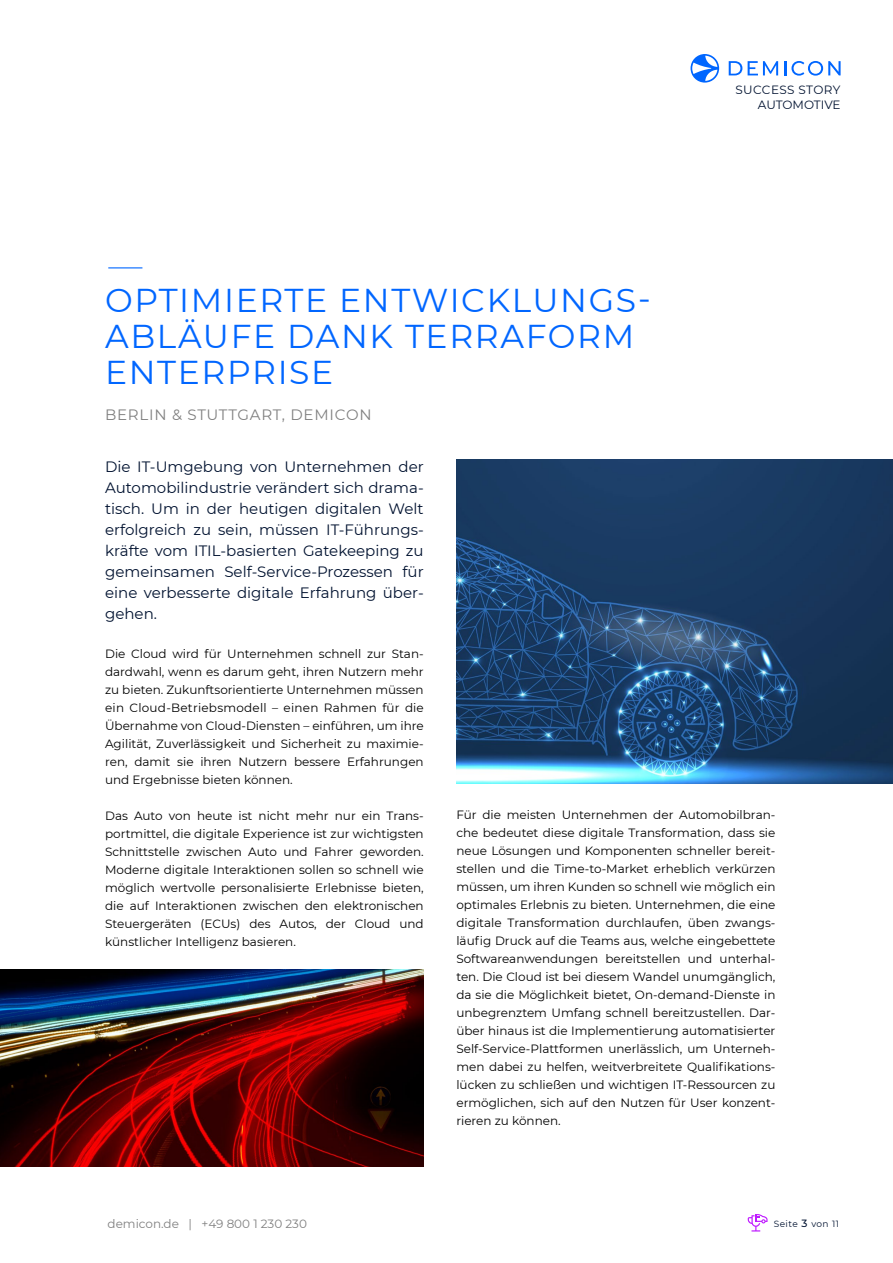
<style>
.page{position:relative;width:893px;height:1263px;background:#fff}
.page>*{position:absolute;margin:0;border:0;box-sizing:border-box;transform-origin:0 0}
.t1{font:33px/36px "Montserrat";letter-spacing:.05em;color:#06f}
.t2{font:15px/21px "Montserrat";color:#001230;text-align:justify}
.t3{font:15px "Montserrat";letter-spacing:.05em;color:#808080}
.t4{font:12px/18px "Montserrat";color:#000;text-align:justify}
.t5{font:12px "Montserrat";color:#808080}
.t6{font:12px/14.4px "Montserrat";letter-spacing:.02em;color:#001230;text-align:right}
.t7{font:9px "Montserrat";letter-spacing:.05em;color:#001230}
.s1{font-weight:500;font-size:10.5px}
</style>
<div class="page">
<svg style="left:690px;top:54px;width:29px;height:29px"></svg>
<svg style="left:729px;top:61px;width:13px;height:14px"></svg>
<svg style="left:748px;top:61px;width:30px;height:14px"></svg>
<svg style="left:784px;top:61px;width:57px;height:15px"></svg>
<svg style="left:748px;top:1214px;width:19px;height:17px"></svg>
<hr style="left:108px;top:267px;width:34px;height:1px;background:#06f">
<img style="left:456px;top:459px;width:437px;height:324px">
<img style="left:0;top:969px;width:424px;height:197px">
<p class="t6" style="left:735px;top:82px;width:107px">SUCCESS STORY<br>AUTOMOTIVE</p>
<h1 class="t1" style="left:105px;top:281px;width:547px">OPTIMIERTE ENTWICKLUNGS-<br>ABLÄUFE DANK TERRAFORM<br>ENTERPRISE</h1>
<p class="t3" style="left:105px;top:404px;width:268px">BERLIN &amp; STUTTGART, DEMICON</p>
<p class="t2" style="left:105px;top:456px;width:320px">Die IT-Umgebung von Unternehmen der Automobilindustrie verändert sich drama&shy;tisch. Um in der heutigen digitalen Welt erfolgreich zu sein, müssen IT-Führungs&shy;kräfte vom ITIL-basierten Gatekeeping zu gemeinsamen Self-Service-Prozessen für eine verbesserte digitale Erfahrung über&shy;gehen.</p>
<p class="t4" style="left:105px;top:645px;width:320px">Die Cloud wird für Unternehmen schnell zur Stan&shy;dardwahl, wenn es darum geht, ihren Nutzern mehr zu bieten. Zukunftsorientierte Unternehmen müssen ein Cloud-Betriebsmodell – einen Rahmen für die Übernahme von Cloud-Diensten – einführen, um ihre Agilität, Zuverlässigkeit und Sicherheit zu maximie&shy;ren, damit sie ihren Nutzern bessere Erfahrungen und Ergebnisse bieten können.</p>
<p class="t4" style="left:105px;top:807px;width:320px">Das Auto von heute ist nicht mehr nur ein Trans&shy;portmittel, die digitale Experience ist zur wichtigsten Schnittstelle zwischen Auto und Fahrer geworden.<br>Moderne digitale Interaktionen sollen so schnell wie möglich wertvolle personalisierte Erlebnisse bieten, die auf Interaktionen zwischen den elektronischen Steuergeräten (ECUs) des Autos, der Cloud und künstlicher Intelligenz basieren.</p>
<p class="t4" style="left:456px;top:805px;width:321px">Für die meisten Unternehmen der Automobilbran&shy;che bedeutet diese digitale Transformation, dass sie neue Lösungen und Komponenten schneller bereit&shy;stellen und die Time-to-Market erheblich verkürzen müssen, um ihren Kunden so schnell wie möglich ein optimales Erlebnis zu bieten. Unternehmen, die eine digitale Transformation durchlaufen, üben zwangs&shy;läufig Druck auf die Teams aus, welche eingebettete Softwareanwendungen bereitstellen und unterhal&shy;ten. Die Cloud ist bei diesem Wandel unumgänglich, da sie die Möglichkeit bietet, On-demand-Dienste in unbegrenztem Umfang schnell bereitzustellen. Dar&shy;über hinaus ist die Implementierung automatisierter Self-Service-Plattformen unerlässlich, um Unterneh&shy;men dabei zu helfen, weitverbreitete Qualifikations&shy;lücken zu schließen und wichtigen IT-Ressourcen zu ermöglichen, sich auf den Nutzen für User konzent&shy;rieren zu können.</p>
<p class="t5" style="left:108px;top:1215px;width:201px">demicon.de | +49 800 1 230 230</p>
<p class="t7" style="left:774px;top:1218px;width:67px">Seite <span class="s1">3</span> von 11</p>
</div>
